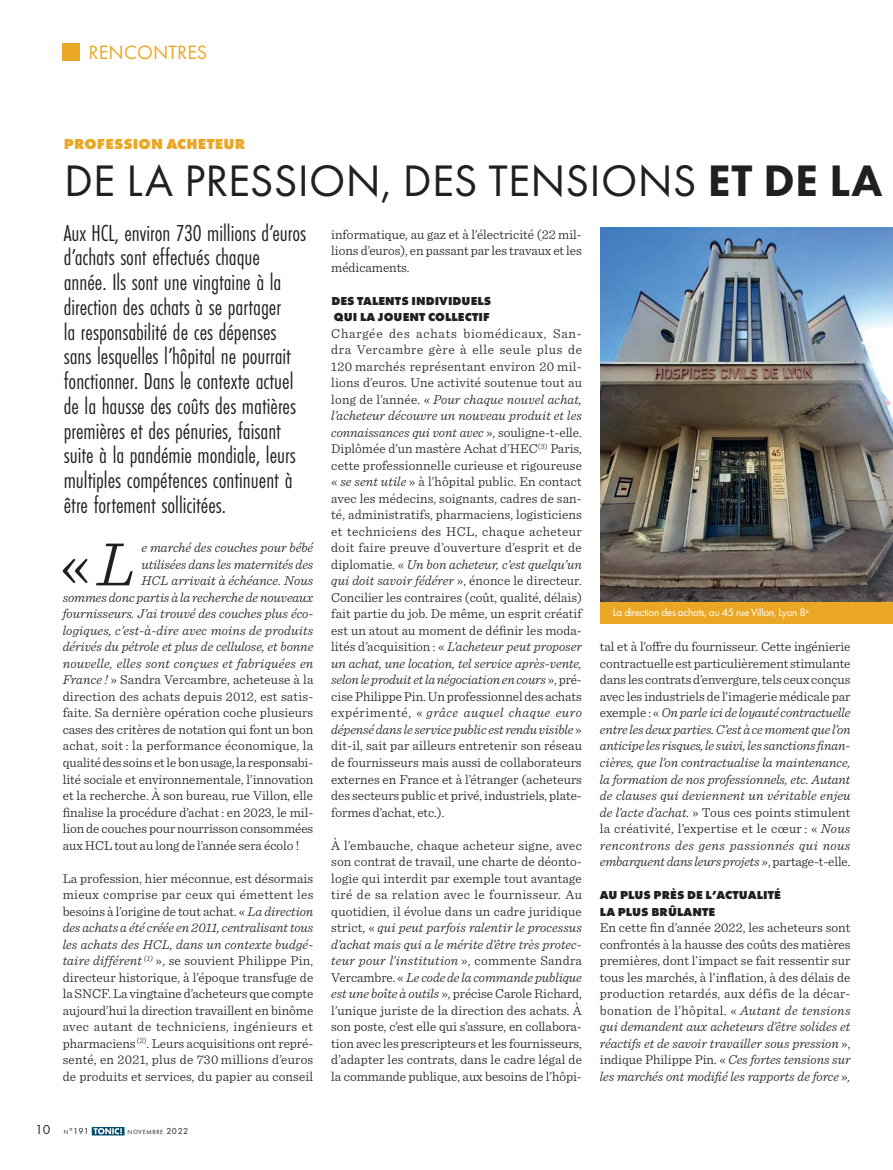
<style>
.page{position:relative;width:893px;height:1170px;background:#fff}
.page>*{position:absolute;margin:0;border:0;box-sizing:border-box;transform-origin:0 0}
.t1{font:300 64.5px "Sentinel";color:#231f20}
.t2{font:45.75px "Futura PT";letter-spacing:.005em;color:#231f20}
.t3{font:24px/24.8px "Futura PT Cond";color:#231f20}
.t4{font:19.95px "Futura PT";letter-spacing:.01em;color:#eaa725}
.t5{font:800 15px "Futura PT";letter-spacing:.015em;color:#eaa725}
.t6{font:300 13.5px/16.5px "Sentinel";letter-spacing:-.005em;color:#231f20;text-align:justify}
.t7{font:italic 300 13.5px/16.5px "Sentinel";color:#231f20;text-align:justify}
.t8{font:italic 300 13.5px "Sentinel";letter-spacing:.02em;color:#231f20}
.t9{font:300 13.5px "Sentinel";letter-spacing:.015em;color:#231f20}
.t10{font:300 13.5px "Sentinel";letter-spacing:.02em;color:#231f20}
.t11{font:13.5px "Futura PT";color:#231f20}
.t12{font:800 12px/16.5px "Futura PT";letter-spacing:.005em;color:#231f20}
.t13{font:11.1px "Futura PT";letter-spacing:-.025em;color:#fff}
.t14{font:9px "Futura PT";color:#231f20}
.t15{font:6.3px "Futura PT";letter-spacing:.105em;color:#231f20}
.s1{font-weight:800}
.s2{font-style:italic}
.s3{font-style:normal}
.s4{font-size:6.3px}
.s5{font-size:9px}
</style>
<div class="page">
<div style="left:63px;top:44px;width:17px;height:17px;background:#eaa725"></div>
<img style="left:601px;top:228px;width:292px;height:374px">
<div style="left:600px;top:602px;width:293px;height:21px;background:#eaa725"></div>
<svg style="left:92px;top:1127px;width:32px;height:8px"></svg>
<p class="t4" style="left:89px;top:40px;width:120px">RENCONTRES</p>
<p class="t5" style="left:64px;top:134px;width:183px">PROFESSION ACHETEUR</p>
<p class="t2" style="left:64px;top:154px;width:820px">DE LA PRESSION, DES TENSIONS <span class="s1">ET DE LA</span></p>
<p class="t3" style="left:64px;top:220px;width:244px">Aux HCL, environ 730 millions d’euros d’achats sont effectués chaque année. Ils sont une vingtaine à la direction des achats à se partager<br>la responsabilité de ces dépenses sans lesquelles l’hôpital ne pourrait fonctionner. Dans le contexte actuel de la hausse des coûts des matières premières et des pénuries, faisant suite à la pandémie mondiale, leurs multiples compétences continuent à être fortement sollicitées.</p>
<p class="t1" style="left:60px;top:515px;width:77px">«<span class="s2">L</span></p>
<p class="t7" style="left:141px;top:538px;width:173px">e marché des couches pour bébé</p>
<p class="t7" style="left:141px;top:555px;width:173px">utilisées dans les maternités des</p>
<p class="t7" style="left:141px;top:571px;width:173px">HCL arrivait à échéance. Nous</p>
<p class="t7" style="left:63px;top:588px;width:252px">sommes donc partis à la recherche de nouveaux</p>
<p class="t7" style="left:63px;top:604px;width:252px">fournisseurs. J’ai trouvé des couches plus éco-</p>
<p class="t7" style="left:63px;top:621px;width:252px">logiques, c’est-à-dire avec moins de produits</p>
<p class="t7" style="left:63px;top:637px;width:252px">dérivés du pétrole et plus de cellulose, et bonne</p>
<p class="t8" style="left:63px;top:653px;width:252px">nouvelle, elles sont conçues et fabriquées en</p>
<p class="t6" style="left:63px;top:670px;width:252px"><span class="s2">France !</span> » Sandra Vercambre, acheteuse à la</p>
<p class="t9" style="left:63px;top:686px;width:252px">direction des achats depuis 2012, est satis-</p>
<p class="t6" style="left:63px;top:703px;width:252px">faite. Sa dernière opération coche plusieurs</p>
<p class="t6" style="left:63px;top:720px;width:252px">cases des critères de notation qui font un bon</p>
<p class="t10" style="left:63px;top:735px;width:252px">achat, soit : la performance économique, la</p>
<p class="t6" style="left:63px;top:753px;width:252px">qualité des soins et le bon usage, la responsabi-</p>
<p class="t6" style="left:63px;top:769px;width:252px">lité sociale et environnementale, l’innovation</p>
<p class="t6" style="left:63px;top:786px;width:252px">et la recherche. À son bureau, rue Villon, elle</p>
<p class="t6" style="left:63px;top:802px;width:252px">finalise la procédure d’achat : en 2023, le mil-</p>
<p class="t6" style="left:63px;top:819px;width:252px">lion de couches pour nourrisson consommées</p>
<p class="t6" style="left:63px;top:835px;width:238px">aux HCL tout au long de l’année sera écolo !</p>
<p class="t6" style="left:63px;top:868px;width:252px">La profession, hier méconnue, est désormais mieux comprise par ceux qui émettent les besoins à l’origine de tout achat. « <span class="s2">La direction des achats a été créée en 2011, centralisant tous les achats des HCL, dans un contexte budgé&shy;taire différent</span> <sup>(1)</sup> », se souvient Philippe Pin, directeur historique, à l’époque transfuge de la SNCF. La vingtaine d’acheteurs que compte aujourd’hui la direction travaillent en binôme avec autant de techniciens, ingénieurs et pharmaciens <sup>(2)</sup>. Leurs acquisitions ont repré&shy;senté, en 2021, plus de 730 millions d’euros de produits et services, du papier au conseil</p>
<p class="t6" style="left:331px;top:225px;width:252px">informatique, au gaz et à l’électricité (22 mil&shy;lions d’euros), en passant par les travaux et les médicaments.</p>
<p class="t12" style="left:331px;top:292px;width:161px">DES TALENTS INDIVIDUELS<br>QUI LA JOUENT COLLECTIF</p>
<p class="t6" style="left:331px;top:324px;width:252px">Chargée des achats biomédicaux, San&shy;dra Vercambre gère à elle seule plus de 120 marchés représentant environ 20 mil&shy;lions d’euros. Une activité soutenue tout au long de l’année. « <span class="s2">Pour chaque nouvel achat, l’acheteur découvre un nouveau produit et les connaissances qui vont avec</span> », souligne-t-elle.<br>Diplômée d’un mastère Achat d’HEC<sup>(3)</sup> Paris, cette professionnelle curieuse et rigoureuse « <span class="s2">se sent utile</span> » à l’hôpital public. En contact avec les médecins, soignants, cadres de san&shy;té, administratifs, pharmaciens, logisticiens et techniciens des HCL, chaque acheteur doit faire preuve d’ouverture d’esprit et de diplomatie. « <span class="s2">Un bon acheteur, c’est quelqu’un qui doit savoir fédérer</span> », énonce le directeur.<br>Concilier les contraires (coût, qualité, délais) fait partie du job. De même, un esprit créatif est un atout au moment de définir les moda&shy;lités d’acquisition : « <span class="s2">L’acheteur peut proposer un achat, une location, tel service après-vente, selon le produit et la négociation en cours</span> », pré&shy;cise Philippe Pin. Un professionnel des achats expérimenté, « <span class="s2">grâce auquel chaque euro dépensé dans le service public est rendu visible</span> » dit-il, sait par ailleurs entretenir son réseau de fournisseurs mais aussi de collaborateurs externes en France et à l’étranger (acheteurs des secteurs public et privé, industriels, plate&shy;formes d’achat, etc.).</p>
<p class="t6" style="left:331px;top:835px;width:252px">À l’embauche, chaque acheteur signe, avec son contrat de travail, une charte de déonto&shy;logie qui interdit par exemple tout avantage tiré de sa relation avec le fournisseur. Au quotidien, il évolue dans un cadre juridique strict, « <span class="s2">qui peut parfois ralentir le processus d’achat mais qui a le mérite d’être très protec&shy;teur pour l’institution</span> », commente Sandra Vercambre. « <span class="s2">Le code de la commande publique est une boîte à outils</span> », précise Carole Richard, l’unique juriste de la direction des achats. À son poste, c’est elle qui s’assure, en collabora&shy;tion avec les prescripteurs et les fournisseurs, d’adapter les contrats, dans le cadre légal de la commande publique, aux besoins de l’hôpi-</p>
<p class="t13" style="left:613px;top:606px;width:197px">La direction des achats, au 45 rue Villon, Lyon 8<sup>e</sup></p>
<p class="t7" style="left:600px;top:637px;width:252px"><span class="s3">tal et à l’offre du fournisseur. Cette ingénierie contractuelle est particulièrement stimulante dans les contrats d’envergure, tels ceux conçus avec les industriels de l’imagerie médicale par exemple : «</span> On parle ici de loyauté contractuelle entre les deux parties. C’est à ce moment que l’on anticipe les risques, le suivi, les sanctions finan&shy;cières, que l’on contractualise la maintenance, la formation de nos professionnels, etc. Autant de clauses qui deviennent un véritable enjeu de l’acte d’achat. <span class="s3">» Tous ces points stimulent la créativité, l’expertise et le cœur : «</span> Nous rencontrons des gens passionnés qui nous embarquent dans leurs projets <span class="s3">», partage-t-elle.</span></p>
<p class="t12" style="left:600px;top:886px;width:182px">AU PLUS PRÈS DE L’ACTUALITÉ<br>LA PLUS BRÛLANTE</p>
<p class="t6" style="left:600px;top:918px;width:252px">En cette fin d’année 2022, les acheteurs sont confrontés à la hausse des coûts des matières premières, dont l’impact se fait ressentir sur tous les marchés, à l’inflation, à des délais de production retardés, aux défis de la décar&shy;bonation de l’hôpital. « <span class="s2">Autant de tensions qui demandent aux acheteurs d’être solides et réactifs et de savoir travailler sous pression</span> », indique Philippe Pin. « <span class="s2">Ces fortes tensions sur les marchés ont modifié les rapports de force</span> »<span class="s2">,</span></p>
<p class="t11" style="left:35px;top:1121px;width:17px">10</p>
<p class="t14" style="left:64px;top:1125px;width:27px"><span class="s4">N</span>°191</p>
<p class="t15" style="left:127px;top:1127px;width:62px">NOVEMBRE <span class="s5">2022</span></p>
</div>
